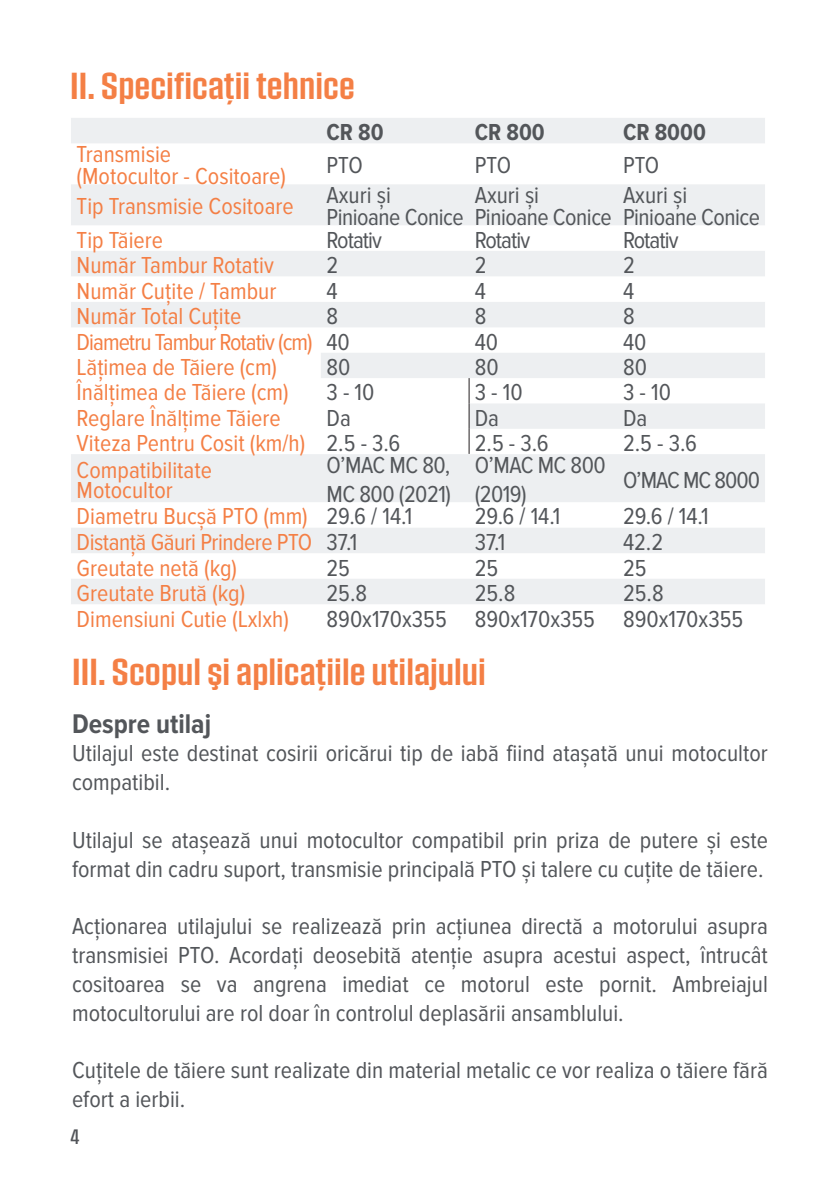
<style>
.page{position:relative;width:840px;height:1191px;background:#fff}
.page>*{position:absolute;margin:0;border:0;box-sizing:border-box;transform-origin:0 0}
.O_MAC_Titlu{font:36px "Pressio No.43";color:#f47f45}
.t1{font:700 28px "Proxima Nova Cond";color:#53565a}
.t2{font:24px/28.8px "Proxima Nova Cond";color:#53565a}
.t3{font:24px "Proxima Nova Cond";color:#f47f45}
.t4{font:24px/22px "Proxima Nova Cond";letter-spacing:-.02em;color:#53565a}
.t5{font:24px "Proxima Nova Cond";letter-spacing:-.04em;color:#53565a}
.t6{font:24px "Proxima Nova Cond";letter-spacing:-.04em;color:#f47f45}
.t7{font:24px "Proxima Nova Cond";letter-spacing:-.02em;color:#f47f45}
.t8{font:700 24px "Proxima Nova Cond";color:#53565a}
.t9{font:20px "Pressio No.42";color:#53565a}
</style>
<div class="page">
<svg style="left:71px;top:118px;width:693px;height:486px"></svg>
<svg style="left:468px;top:378px;width:1px;height:76px"></svg>
<p class="O_MAC_Titlu" style="left:70px;top:65px;width:286px">II. Specificații tehnice</p>
<p class="t8" style="left:326px;top:119px;width:59px">CR 80</p>
<p class="t8" style="left:474px;top:119px;width:71px">CR 800</p>
<p class="t8" style="left:622px;top:119px;width:84px">CR 8000</p>
<p class="t3" style="left:77px;top:141px;width:96px">Transmisie</p>
<p class="t3" style="left:77px;top:163px;width:211px">(Motocultor - Cositoare)</p>
<p class="t2" style="left:326px;top:151px;width:38px">PTO</p>
<p class="t2" style="left:474px;top:151px;width:38px">PTO</p>
<p class="t2" style="left:622px;top:151px;width:38px">PTO</p>
<p class="t3" style="left:77px;top:193px;width:218px">Tip Transmisie Cositoare</p>
<p class="t4" style="left:326px;top:185px;width:138px">Axuri și<br>Pinioane Conice</p>
<p class="t4" style="left:474px;top:185px;width:138px">Axuri și<br>Pinioane Conice</p>
<p class="t4" style="left:622px;top:185px;width:138px">Axuri și<br>Pinioane Conice</p>
<p class="t3" style="left:77px;top:226px;width:88px">Tip Tăiere</p>
<p class="t5" style="left:326px;top:226px;width:57px">Rotativ</p>
<p class="t5" style="left:474px;top:226px;width:57px">Rotativ</p>
<p class="t5" style="left:622px;top:226px;width:57px">Rotativ</p>
<p class="t3" style="left:77px;top:252px;width:198px">Număr Tambur Rotativ</p>
<p class="t2" style="left:326px;top:251px;width:13px">2</p>
<p class="t2" style="left:474px;top:251px;width:13px">2</p>
<p class="t2" style="left:622px;top:251px;width:13px">2</p>
<p class="t3" style="left:77px;top:277px;width:201px">Număr Cuțite / Tambur</p>
<p class="t2" style="left:326px;top:277px;width:13px">4</p>
<p class="t2" style="left:474px;top:277px;width:13px">4</p>
<p class="t2" style="left:622px;top:277px;width:13px">4</p>
<p class="t3" style="left:77px;top:303px;width:166px">Număr Total Cuțite</p>
<p class="t2" style="left:326px;top:302px;width:13px">8</p>
<p class="t2" style="left:474px;top:302px;width:13px">8</p>
<p class="t2" style="left:622px;top:302px;width:13px">8</p>
<p class="t6" style="left:77px;top:328px;width:237px">Diametru Tambur Rotativ (cm)</p>
<p class="t2" style="left:326px;top:328px;width:25px">40</p>
<p class="t2" style="left:474px;top:328px;width:25px">40</p>
<p class="t2" style="left:622px;top:328px;width:25px">40</p>
<p class="t3" style="left:77px;top:353px;width:202px">Lățimea de Tăiere (cm)</p>
<p class="t2" style="left:326px;top:353px;width:25px">80</p>
<p class="t2" style="left:474px;top:353px;width:25px">80</p>
<p class="t2" style="left:622px;top:353px;width:25px">80</p>
<p class="t3" style="left:77px;top:379px;width:213px">Înălțimea de Tăiere (cm)</p>
<p class="t2" style="left:326px;top:378px;width:49px">3 - 10</p>
<p class="t2" style="left:474px;top:378px;width:49px">3 - 10</p>
<p class="t2" style="left:622px;top:378px;width:49px">3 - 10</p>
<p class="t3" style="left:77px;top:404px;width:205px">Reglare Înălțime Tăiere</p>
<p class="t2" style="left:326px;top:404px;width:26px">Da</p>
<p class="t2" style="left:474px;top:404px;width:26px">Da</p>
<p class="t2" style="left:622px;top:404px;width:26px">Da</p>
<p class="t3" style="left:77px;top:429px;width:230px">Viteza Pentru Cosit (km/h)</p>
<p class="t2" style="left:326px;top:429px;width:75px">2.5 - 3.6</p>
<p class="t2" style="left:474px;top:429px;width:75px">2.5 - 3.6</p>
<p class="t2" style="left:622px;top:429px;width:75px">2.5 - 3.6</p>
<p class="t3" style="left:77px;top:456px;width:137px">Compatibilitate</p>
<p class="t3" style="left:77px;top:476px;width:98px">Motocultor</p>
<p class="t4" style="left:326px;top:451px;width:126px;line-height:28.8px">O’MAC MC 80,<br>MC 800 (2021)</p>
<p class="t4" style="left:474px;top:451px;width:133px;line-height:28.8px">O’MAC MC 800 (2019)</p>
<p class="t5" style="left:622px;top:466px;width:139px">O’MAC MC 8000</p>
<p class="t3" style="left:77px;top:503px;width:232px">Diametru Bucșă PTO (mm)</p>
<p class="t2" style="left:326px;top:502px;width:87px">29.6 / 14.1</p>
<p class="t2" style="left:474px;top:502px;width:87px">29.6 / 14.1</p>
<p class="t2" style="left:622px;top:502px;width:87px">29.6 / 14.1</p>
<p class="t7" style="left:77px;top:528px;width:237px">Distanță Găuri Prindere PTO</p>
<p class="t2" style="left:326px;top:528px;width:32px">37.1</p>
<p class="t2" style="left:474px;top:528px;width:32px">37.1</p>
<p class="t2" style="left:622px;top:528px;width:42px">42.2</p>
<p class="t3" style="left:77px;top:554px;width:162px">Greutate netă (kg)</p>
<p class="t2" style="left:326px;top:553px;width:25px">25</p>
<p class="t2" style="left:474px;top:553px;width:25px">25</p>
<p class="t2" style="left:622px;top:553px;width:25px">25</p>
<p class="t3" style="left:77px;top:579px;width:170px">Greutate Brută (kg)</p>
<p class="t2" style="left:326px;top:579px;width:42px">25.8</p>
<p class="t2" style="left:474px;top:579px;width:42px">25.8</p>
<p class="t2" style="left:622px;top:579px;width:42px">25.8</p>
<p class="t3" style="left:77px;top:605px;width:214px">Dimensiuni Cutie (Lxlxh)</p>
<p class="t2" style="left:326px;top:604px;width:122px">890x170x355</p>
<p class="t2" style="left:474px;top:604px;width:122px">890x170x355</p>
<p class="t2" style="left:622px;top:604px;width:122px">890x170x355</p>
<p class="O_MAC_Titlu" style="left:72px;top:651px;width:415px">III. Scopul şi aplicațiile utilajului</p>
<p class="t1" style="left:72px;top:707px;width:140px">Despre utilaj</p>
<p class="t2" style="left:72px;top:739px;width:697px">Utilajul este destinat cosirii oricărui tip de iabă fiind atașată unui motocultor compatibil.</p>
<p class="t2" style="left:72px;top:826px;width:697px">Utilajul se atașează unui motocultor compatibil prin priza de putere și este format din cadru suport, transmisie principală PTO și talere cu cuțite de tăiere.</p>
<p class="t2" style="left:72px;top:912px;width:697px;text-align:justify">Acționarea utilajului se realizează prin acțiunea directă a motorului asupra transmisiei PTO. Acordați deosebită atenție asupra acestui aspect, întrucât cositoarea se va angrena imediat ce motorul este pornit. Ambreiajul motocultorului are rol doar în controlul deplasării ansamblului.</p>
<p class="t2" style="left:72px;top:1056px;width:697px">Cuțitele de tăiere sunt realizate din material metalic ce vor realiza o tăiere fără efort a ierbii.</p>
<p class="t9" style="left:70px;top:1125px;width:11px">4</p>
</div>
